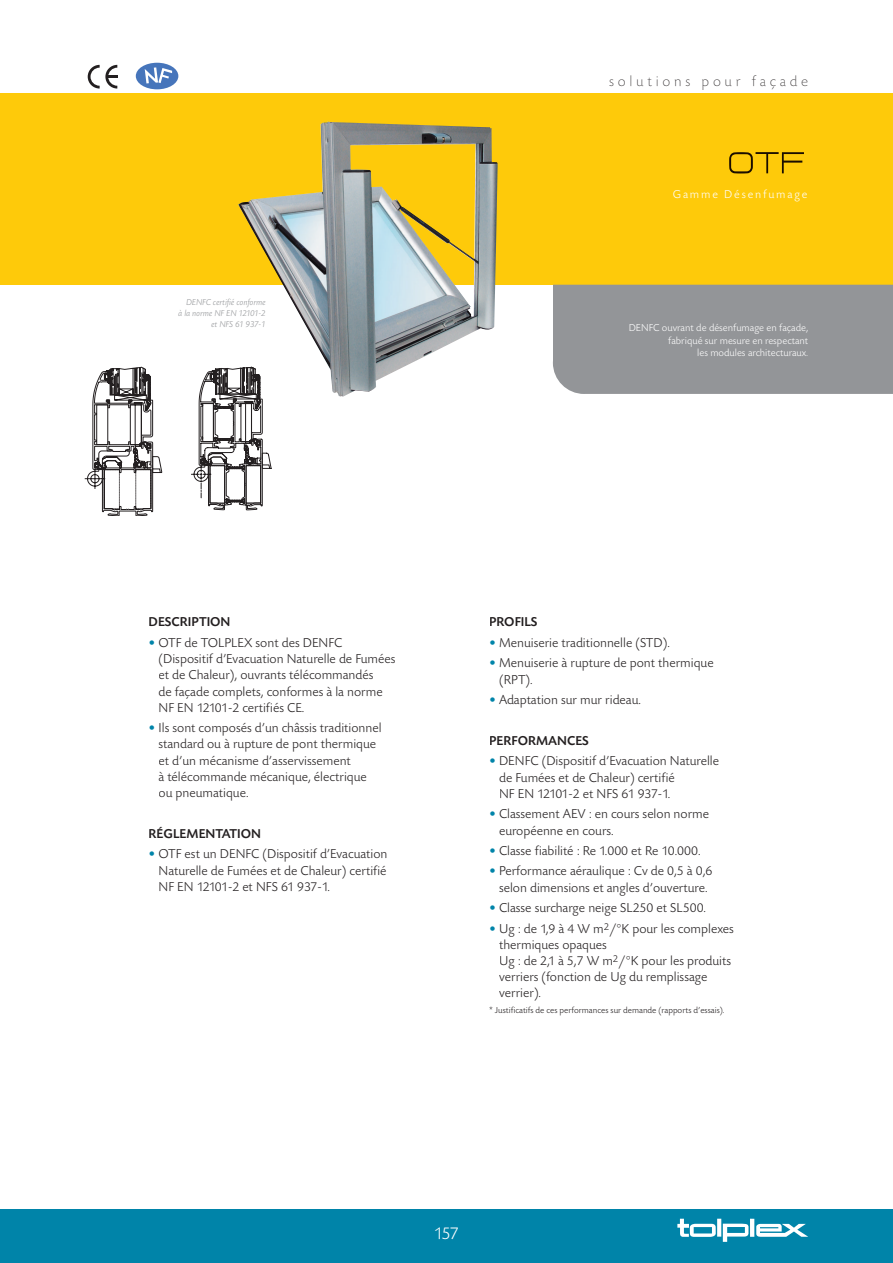
<style>
.page{position:relative;width:893px;height:1263px;background:#fff}
.page>*{position:absolute;margin:0;border:0;box-sizing:border-box;transform-origin:0 0}
.t1{font:300 18px "Today SB";color:#fff}
.t2{font:300 expanded 15px "Today SB";letter-spacing:.25em;color:#231f20}
.t3{font:300 13.5px/16.2px "Today SB";color:#231f20}
.t4{font:500 13.5px "Today SB";color:#231f20}
.t5{font:300 12px "Today SB";letter-spacing:.15em;color:#fff}
.t6{font:300 10.5px/12.6px "Today SB";color:#fff;text-align:right}
.t7{font:300 9px "Today SB";color:#231f20}
.t8{font:italic 300 9px/10.8px "Today SB";color:#939598;text-align:right}
.s1{color:#0084a9}
</style>
<div class="page">
<div style="left:0;top:93px;width:892px;height:191px;background:#feca0a"></div>
<div style="left:0;top:1208px;width:892px;height:54px;background:#0084a9"></div>
<div style="left:552px;top:284px;width:340px;height:110px;background:#939598"></div>
<svg style="left:677px;top:1218px;width:130px;height:23px"></svg>
<svg style="left:88px;top:65px;width:29px;height:23px"></svg>
<div style="left:136px;top:63px;width:42px;height:26px;background:#4675bb;border-radius:50%"></div>
<svg style="left:145px;top:67px;width:27px;height:16px"></svg>
<svg style="left:729px;top:152px;width:74px;height:21px"></svg>
<img style="left:238px;top:122px;width:259px;height:274px">
<svg style="left:85px;top:367px;width:77px;height:149px"></svg>
<svg style="left:191px;top:367px;width:80px;height:143px"></svg>
<p class="t8" style="left:178px;top:298px;width:89px">DENFC certifié conforme<br>à la norme NF EN 12101-2 et NFS 61 937-1</p>
<p class="t2" style="left:609px;top:75px;width:200px">solutions pour façade</p>
<p class="t5" style="left:672px;top:189px;width:136px">Gamme Désenfumage</p>
<p class="t6" style="left:628px;top:322px;width:181px">DENFC ouvrant de désenfumage en façade, fabriqué sur mesure en respectant<br>les modules architecturaux.</p>
<p class="t4" style="left:148px;top:616px;width:83px">DESCRIPTION</p>
<p class="t3" style="left:158px;top:635px;width:238px;text-indent:-10px"><span class="s1">•</span> OTF de TOLPLEX sont des DENFC (Dispositif d’Evacuation Naturelle de Fumées et de Chaleur), ouvrants télécommandés<br>de façade complets, conformes à la norme NF EN 12101-2 certifiés CE.</p>
<p class="t3" style="left:158px;top:721px;width:224px;text-indent:-10px"><span class="s1">•</span> Ils sont composés d’un châssis traditionnel standard ou à rupture de pont thermique et d’un mécanisme d’asservissement<br>à télécommande mécanique, électrique ou pneumatique.</p>
<p class="t4" style="left:148px;top:828px;width:114px">RÉGLEMENTATION</p>
<p class="t3" style="left:158px;top:847px;width:230px;text-align:justify;text-indent:-10px"><span class="s1">•</span> OTF est un DENFC (Dispositif d’Evacuation Naturelle de Fumées et de Chaleur) certifié NF EN 12101-2 et NFS 61 937-1 .</p>
<p class="t4" style="left:489px;top:616px;width:50px">PROFILS</p>
<p class="t3" style="left:489px;top:635px;width:182px"><span class="s1">•</span> Menuiserie traditionnelle (STD).</p>
<p class="t3" style="left:499px;top:656px;width:216px;text-indent:-10px"><span class="s1">•</span> Menuiserie à rupture de pont thermique (RPT).</p>
<p class="t3" style="left:489px;top:693px;width:153px"><span class="s1">•</span> Adaptation sur mur rideau.</p>
<p class="t4" style="left:489px;top:735px;width:101px">PERFORMANCES</p>
<p class="t3" style="left:499px;top:754px;width:221px;text-indent:-10px"><span class="s1">•</span> DENFC (Dispositif d’Evacuation Naturelle de Fumées et de Chaleur) certifié<br>NF EN 12101-2 et NFS 61 937-1.</p>
<p class="t3" style="left:499px;top:807px;width:211px;text-indent:-10px"><span class="s1">•</span> Classement AEV : en cours selon norme européenne en cours.</p>
<p class="t3" style="left:489px;top:843px;width:213px"><span class="s1">•</span> Classe fiabilité : Re 1.000 et Re 10.000.</p>
<p class="t3" style="left:489px;top:864px;width:225px;text-align:center"><span class="s1">•</span> Performance aéraulique : Cv de 0,5 à 0,6 selon dimensions et angles d’ouverture.</p>
<p class="t3" style="left:489px;top:900px;width:218px"><span class="s1">•</span> Classe surcharge neige SL250 et SL500.</p>
<p class="t3" style="left:499px;top:921px;width:236px;text-indent:-10px"><span class="s1">•</span> Ug : de 1,9 à 4 W m<sup>2</sup>/°K pour les complexes thermiques opaques<br>Ug : de 2,1 à 5,7 W m<sup>2</sup>/°K pour les produits verriers (fonction de Ug du remplissage verrier).</p>
<p class="t7" style="left:489px;top:1005px;width:237px">* Justificatifs de ces performances sur demande (rapports d’essais).</p>
<h1 class="t1" style="left:433px;top:1225px;width:27px">157</h1>
</div>
